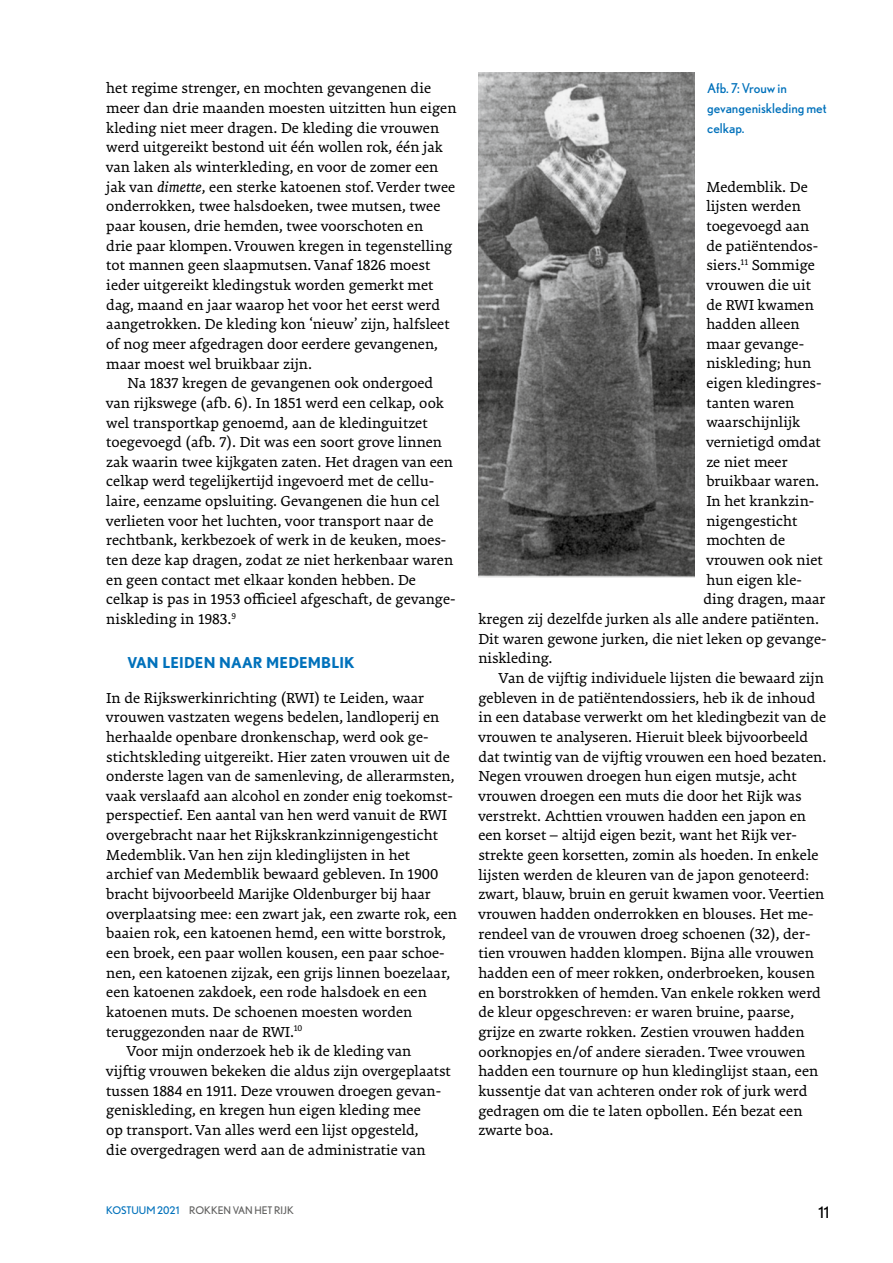
<style>
.page{position:relative;width:893px;height:1263px;background:#fff}
.page>*{position:absolute;margin:0;border:0;box-sizing:border-box;transform-origin:0 0}
.t1{font:15.75px/19.6px "Premiera";color:#000}
.t2{font:15.75px "Nobel";color:#000}
.t3{font:700 15px "Nobel";letter-spacing:.01em;color:#0071bb}
.t4{font:13.5px/19.6px "Nobel";color:#0071bb}
.t5{font:10.5px "Nobel";color:#626261}
.s1{font-style:italic}
.s2{color:#0071bb}
</style>
<div class="page">
<img style="left:478px;top:72px;width:217px;height:505px">
<p class="t1" style="left:106px;top:78px;width:352px">het regime strenger, en mochten gevangenen die meer dan drie maanden moesten uitzitten hun eigen kleding niet meer dragen. De kleding die vrouwen werd uitgereikt bestond uit één wollen rok, één jak van laken als winterkleding, en voor de zomer een jak van <span class="s1">dimette</span>, een sterke katoenen stof. Verder twee onderrokken, twee halsdoeken, twee mutsen, twee paar kousen, drie hemden, twee voorschoten en<br>drie paar klompen. Vrouwen kregen in tegenstelling tot mannen geen slaapmutsen. Vanaf 1826 moest ieder uitgereikt kledingstuk worden gemerkt met dag, maand en jaar waarop het voor het eerst werd aangetrokken. De kleding kon ‘nieuw’ zijn, halfsleet of nog meer afgedragen door eerdere gevangenen, maar moest wel bruikbaar zijn.</p>
<p class="t1" style="left:106px;top:373px;width:351px;text-indent:21px">Na 1837 kregen de gevangenen ook ondergoed van rijkswege (afb. 6). In 1851 werd een celkap, ook wel transportkap genoemd, aan de kledinguitzet toegevoegd (afb. 7). Dit was een soort grove linnen zak waarin twee kijkgaten zaten. Het dragen van een celkap werd tegelijkertijd ingevoerd met de cellu&shy;laire, eenzame opsluiting. Gevangenen die hun cel verlieten voor het luchten, voor transport naar de rechtbank, kerkbezoek of werk in de keuken, moes&shy;ten deze kap dragen, zodat ze niet herkenbaar waren en geen contact met elkaar konden hebben. De celkap is pas in 1953 officieel afgeschaft, de gevange&shy;niskleding in 1983.<sup>9</sup></p>
<p class="t3" style="left:128px;top:653px;width:229px">VAN LEIDEN NAAR MEDEMBLIK</p>
<p class="t1" style="left:106px;top:688px;width:319px">In de Rijkswerkinrichting (RWI) te Leiden, waar</p>
<p class="t1" style="left:106px;top:707px;width:335px">vrouwen vastzaten wegens bedelen, landloperij en</p>
<p class="t1" style="left:106px;top:727px;width:324px">herhaalde openbare dronkenschap, werd ook ge-</p>
<p class="t1" style="left:106px;top:747px;width:345px">stichtskleding uitgereikt. Hier zaten vrouwen uit de</p>
<p class="t1" style="left:106px;top:766px;width:350px">onderste lagen van de samenleving, de allerarmsten,</p>
<p class="t1" style="left:106px;top:786px;width:348px">vaak verslaafd aan alcohol en zonder enig toekomst-</p>
<p class="t1" style="left:106px;top:806px;width:342px">perspectief. Een aantal van hen werd vanuit de RWI</p>
<p class="t1" style="left:106px;top:825px;width:333px">overgebracht naar het Rijkskrankzinnigengesticht</p>
<p class="t1" style="left:106px;top:845px;width:305px">Medemblik. Van hen zijn kledinglijsten in het</p>
<p class="t1" style="left:106px;top:865px;width:334px">archief van Medemblik bewaard gebleven. In 1900</p>
<p class="t1" style="left:106px;top:884px;width:326px">bracht bijvoorbeeld Marijke Oldenburger bij haar</p>
<p class="t1" style="left:106px;top:904px;width:352px">overplaatsing mee: een zwart jak, een zwarte rok, een</p>
<p class="t1" style="left:106px;top:924px;width:341px">baaien rok, een katoenen hemd, een witte borstrok,</p>
<p class="t1" style="left:106px;top:943px;width:340px">een broek, een paar wollen kousen, een paar schoe-</p>
<p class="t1" style="left:106px;top:963px;width:346px">nen, een katoenen zijzak, een grijs linnen boezelaar,</p>
<p class="t1" style="left:106px;top:982px;width:322px">een katoenen zakdoek, een rode halsdoek en een</p>
<p class="t1" style="left:106px;top:1002px;width:308px">katoenen muts. De schoenen moesten worden</p>
<p class="t1" style="left:106px;top:1022px;width:198px">teruggezonden naar de RWI.<sup>10</sup></p>
<p class="t1" style="left:128px;top:1041px;width:285px">Voor mijn onderzoek heb ik de kleding van</p>
<p class="t1" style="left:106px;top:1061px;width:346px">vijftig vrouwen bekeken die aldus zijn overgeplaatst</p>
<p class="t1" style="left:106px;top:1081px;width:336px">tussen 1884 en 1911. Deze vrouwen droegen gevan-</p>
<p class="t1" style="left:106px;top:1100px;width:316px">geniskleding, en kregen hun eigen kleding mee</p>
<p class="t1" style="left:106px;top:1120px;width:314px">op transport. Van alles werd een lijst opgesteld,</p>
<p class="t1" style="left:106px;top:1140px;width:321px">die overgedragen werd aan de administratie van</p>
<p class="t5" style="left:106px;top:1204px;width:189px"><span class="s2">KOSTUUM 2021</span> ROKKEN VAN HET RIJK</p>
<p class="t4" style="left:707px;top:79px;width:121px">Afb. 7: Vrouw in gevangeniskleding met celkap.</p>
<p class="t1" style="left:706px;top:177px;width:103px">Medemblik. De</p>
<p class="t1" style="left:706px;top:196px;width:96px">lijsten werden</p>
<p class="t1" style="left:706px;top:216px;width:105px">toegevoegd aan</p>
<p class="t1" style="left:706px;top:236px;width:113px">de patiëntendos-</p>
<p class="t1" style="left:706px;top:255px;width:110px">siers.<sup>11</sup> Sommige</p>
<p class="t1" style="left:706px;top:275px;width:106px">vrouwen die uit</p>
<p class="t1" style="left:706px;top:295px;width:109px">de RWI kwamen</p>
<p class="t1" style="left:706px;top:314px;width:95px">hadden alleen</p>
<p class="t1" style="left:706px;top:334px;width:99px">maar gevange-</p>
<p class="t1" style="left:706px;top:354px;width:106px">niskleding; hun</p>
<p class="t1" style="left:706px;top:373px;width:117px">eigen kledingres-</p>
<p class="t1" style="left:706px;top:393px;width:90px">tanten waren</p>
<p class="t1" style="left:706px;top:413px;width:95px">waarschijnlijk</p>
<p class="t1" style="left:706px;top:432px;width:116px">vernietigd omdat</p>
<p class="t1" style="left:706px;top:452px;width:83px">ze niet meer</p>
<p class="t1" style="left:706px;top:472px;width:114px">bruikbaar waren.</p>
<p class="t1" style="left:706px;top:491px;width:109px">In het krankzin-</p>
<p class="t1" style="left:706px;top:511px;width:93px">nigengesticht</p>
<p class="t1" style="left:706px;top:531px;width:80px">mochten de</p>
<p class="t1" style="left:706px;top:550px;width:118px">vrouwen ook niet</p>
<p class="t1" style="left:706px;top:570px;width:97px">hun eigen kle-</p>
<p class="t1" style="left:703px;top:590px;width:124px">ding dragen, maar</p>
<p class="t1" style="left:478px;top:609px;width:342px">kregen zij dezelfde jurken als alle andere patiënten.</p>
<p class="t1" style="left:478px;top:629px;width:350px">Dit waren gewone jurken, die niet leken op gevange-</p>
<p class="t1" style="left:478px;top:648px;width:76px">niskleding.</p>
<p class="t1" style="left:500px;top:668px;width:326px">Van de vijftig individuele lijsten die bewaard zijn</p>
<p class="t1" style="left:478px;top:688px;width:339px">gebleven in de patiëntendossiers, heb ik de inhoud</p>
<p class="t1" style="left:478px;top:707px;width:349px">in een database verwerkt om het kledingbezit van de</p>
<p class="t1" style="left:478px;top:727px;width:331px">vrouwen te analyseren. Hieruit bleek bijvoorbeeld</p>
<p class="t1" style="left:478px;top:747px;width:350px">dat twintig van de vijftig vrouwen een hoed bezaten.</p>
<p class="t1" style="left:478px;top:766px;width:320px">Negen vrouwen droegen hun eigen mutsje, acht</p>
<p class="t1" style="left:478px;top:786px;width:325px">vrouwen droegen een muts die door het Rijk was</p>
<p class="t1" style="left:478px;top:806px;width:329px">verstrekt. Achttien vrouwen hadden een japon en</p>
<p class="t1" style="left:478px;top:825px;width:320px">een korset – altijd eigen bezit, want het Rijk ver-</p>
<p class="t1" style="left:478px;top:845px;width:342px">strekte geen korsetten, zomin als hoeden. In enkele</p>
<p class="t1" style="left:478px;top:865px;width:332px">lijsten werden de kleuren van de japon genoteerd:</p>
<p class="t1" style="left:478px;top:884px;width:348px">zwart, blauw, bruin en geruit kwamen voor. Veertien</p>
<p class="t1" style="left:478px;top:904px;width:337px">vrouwen hadden onderrokken en blouses. Het me-</p>
<p class="t1" style="left:478px;top:924px;width:334px">rendeel van de vrouwen droeg schoenen (32), der-</p>
<p class="t1" style="left:478px;top:943px;width:337px">tien vrouwen hadden klompen. Bijna alle vrouwen</p>
<p class="t1" style="left:478px;top:963px;width:338px">hadden een of meer rokken, onderbroeken, kousen</p>
<p class="t1" style="left:478px;top:983px;width:344px">en borstrokken of hemden. Van enkele rokken werd</p>
<p class="t1" style="left:478px;top:1002px;width:317px">de kleur opgeschreven: er waren bruine, paarse,</p>
<p class="t1" style="left:478px;top:1022px;width:328px">grijze en zwarte rokken. Zestien vrouwen hadden</p>
<p class="t1" style="left:478px;top:1042px;width:328px">oorknopjes en/of andere sieraden. Twee vrouwen</p>
<p class="t1" style="left:478px;top:1061px;width:341px">hadden een tournure op hun kledinglijst staan, een</p>
<p class="t1" style="left:478px;top:1081px;width:331px">kussentje dat van achteren onder rok of jurk werd</p>
<p class="t1" style="left:478px;top:1101px;width:326px">gedragen om die te laten opbollen. Eén bezat een</p>
<p class="t1" style="left:478px;top:1120px;width:77px">zwarte boa.</p>
<p class="t2" style="left:818px;top:1203px;width:12px">11</p>
</div>
